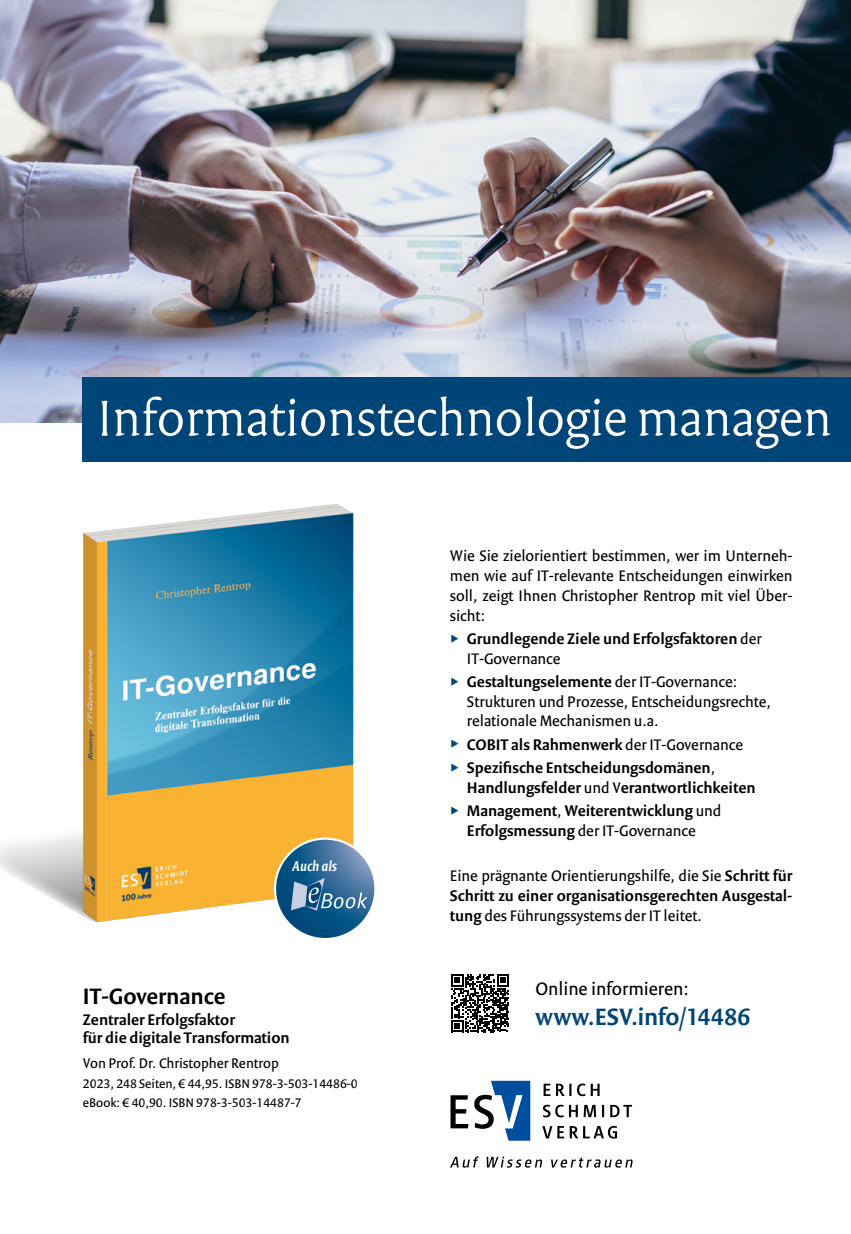
<style>
.page{position:relative;width:851px;height:1234px;background:#fff}
.page>*{position:absolute;margin:0;border:0;box-sizing:border-box;transform-origin:0 0}
.Headline_1{font:300 54px "Versa Pro";letter-spacing:-.005em;color:#fff}
.Bestell-Link{font:600 25.5px "Versa Sans Pro";color:#004577}
.Bibliografie_Titel{font:600 24px "Versa Sans Pro";color:#000}
.Bestell-Link-2{font:19.5px "Versa Sans Pro";color:#000}
.Fließtext{font:16.5px/19.8px "Versa Sans Pro";color:#000;text-align:justify}
.Bibliografie_Unterti{font:600 16.5px/19.8px "Versa Sans Pro";color:#000}
.t1{font:italic 600 15.15px "Versa Sans Pro";letter-spacing:.005em;color:#fff}
.Bibliografie_Autor{font:15px "Versa Sans Pro";color:#000}
.Bibliografie{font:13.5px "Versa Sans Pro";color:#000}
.s1{font-weight:400}
.s2{font-weight:600}
</style>
<div class="page">
<svg style="left:451px;top:974px;width:58px;height:57px"></svg>
<img style="left:0;top:0;width:850px;height:422px">
<img style="left:83px;top:504px;width:270px;height:308px">
<svg style="left:542px;top:1125px;width:75px;height:13px"></svg>
<svg style="left:543px;top:1104px;width:89px;height:13px"></svg>
<svg style="left:543px;top:1083px;width:56px;height:12px"></svg>
<svg style="left:474px;top:1080px;width:56px;height:60px"></svg>
<svg style="left:450px;top:1095px;width:18px;height:33px"></svg>
<svg style="left:450px;top:1156px;width:182px;height:11px"></svg>
<svg style="left:275px;top:838px;width:100px;height:100px"></svg>
<svg style="left:0;top:812px;width:367px;height:110px"></svg>
<div style="left:83px;top:377px;width:767px;height:85px;background:#004577"></div>
<p class="Headline_1" style="left:97px;top:385px;width:736px">Informationstechnologie managen</p>
<p class="t1" style="left:292px;top:856px;width:46px">Auch als</p>
<p class="Bibliografie_Titel" style="left:83px;top:981px;width:144px">IT-Governance</p>
<p class="Bibliografie_Unterti" style="left:83px;top:1010px;width:208px;line-height:18.1px">Zentraler Erfolgsfaktor<br>für die digitale Transformation</p>
<p class="Bibliografie_Autor" style="left:83px;top:1053px;width:197px">Von Prof. Dr. Christopher Rentrop</p>
<p class="Bibliografie" style="left:83px;top:1074px;width:276px">2023, 248 Seiten, € 44,95. ISBN 978-3-503-14486-0</p>
<p class="Bibliografie" style="left:83px;top:1094px;width:220px">eBook: € 40,90. ISBN 978-3-503-14487-7</p>
<p class="Fließtext" style="left:450px;top:545px;width:344px">Wie Sie zielorientiert bestimmen, wer im Unterneh&shy;men wie auf IT-relevante Entscheidungen einwirken soll, zeigt Ihnen Christopher Rentrop mit viel Über&shy;sicht:</p>
<p class="Bibliografie_Unterti" style="left:467px;top:628px;width:296px">Grundlegende Ziele und Erfolgsfaktoren <span class="s1">der<br>IT-Governance</span></p>
<p class="Fließtext" style="left:467px;top:671px;width:305px;text-align:left"><span class="s2">Gestaltungselemente</span> der IT-Governance:<br>Strukturen und Prozesse, Entscheidungsrechte, relationale Mechanismen u.a.</p>
<p class="Bibliografie_Unterti" style="left:467px;top:734px;width:278px">COBIT als Rahmenwerk <span class="s1">der IT-Governance</span></p>
<p class="Bibliografie_Unterti" style="left:467px;top:757px;width:290px">Spezifische Entscheidungsdomänen<span class="s1">,<br></span>Handlungsfelder <span class="s1">und V</span>erantwortlichkeiten</p>
<p class="Bibliografie_Unterti" style="left:467px;top:800px;width:256px">Management<span class="s1">,</span> Weiterentwicklung <span class="s1">und<br></span>Erfolgsmessung <span class="s1">der IT-Governance</span></p>
<p class="Fließtext" style="left:450px;top:865px;width:344px">Eine prägnante Orientierungshilfe, die Sie <span class="s2">Schritt für Schritt zu einer organisationsgerechten Ausgestal&shy;tung</span> des Führungssystems der IT leitet.</p>
<p class="Bestell-Link-2" style="left:535px;top:977px;width:155px">Online informieren:</p>
<p class="Bestell-Link" style="left:535px;top:1001px;width:216px">www.ESV.info/14486</p>
</div>
